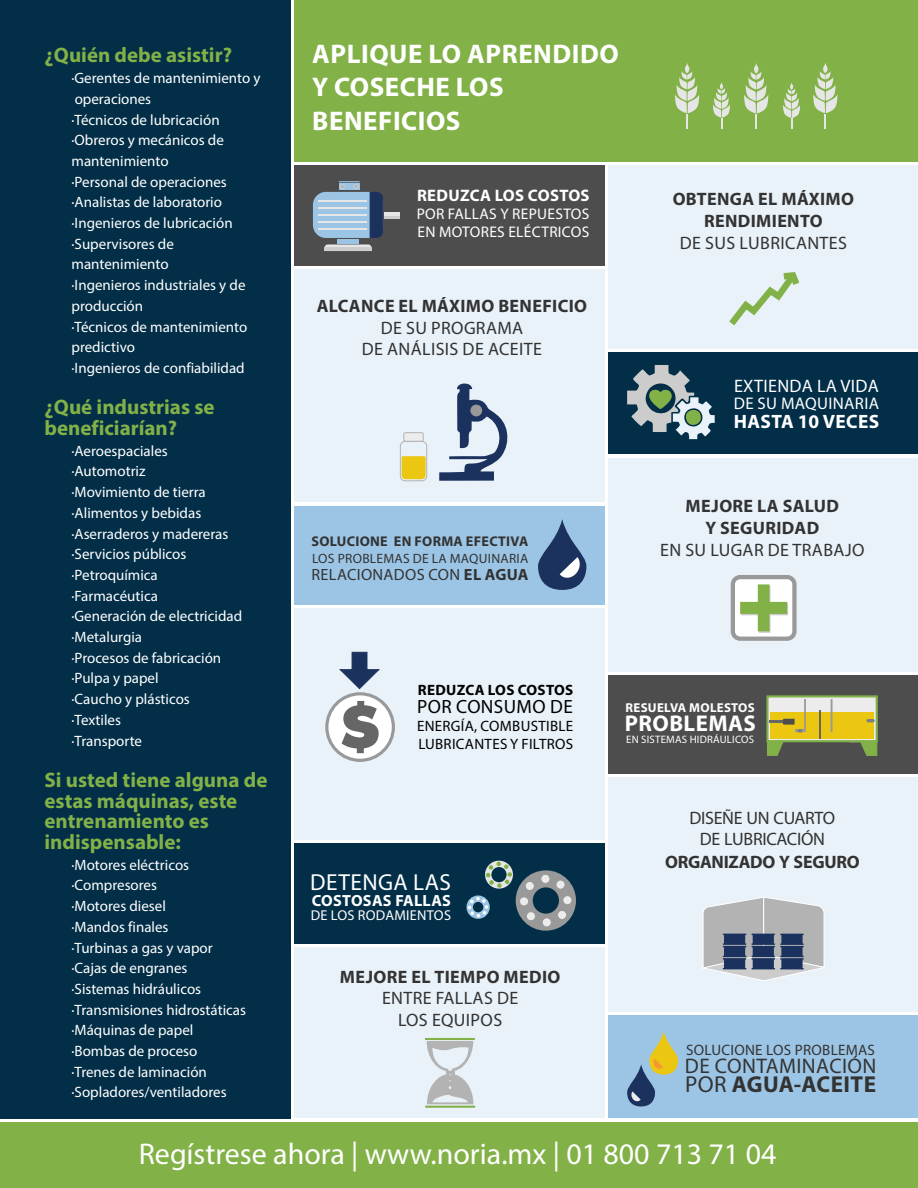
<style>
.page{position:relative;width:918px;height:1188px;background:#fff}
.page>*{position:absolute;margin:0;border:0;box-sizing:border-box;transform-origin:0 0}
.t1{font:30px "Myriad Pro";color:#fff}
.t2{font:700 27px/33.5px "Myriad Pro";letter-spacing:.02em;color:#fff}
.t3{font:23.25px "Myriad Pro";letter-spacing:.02em;color:#fff}
.t4{font:700 23.1px "Myriad Pro";letter-spacing:.02em;color:#333}
.t5{font:700 22.8px "Myriad Pro";letter-spacing:.02em;color:#fff}
.t6{font:21.15px "Myriad Pro";letter-spacing:.02em;color:#333}
.t7{font:700 21px/20.7px "Myriad Pro";color:#82b147}
.t8{font:700 19.35px "Myriad Pro";letter-spacing:.02em;color:#fff}
.t9{font:19.2px "Myriad Pro";letter-spacing:.02em;color:#000}
.t10{font:700 18px/22.4px "Myriad Pro";letter-spacing:.02em;color:#333;text-align:center}
.t11{font:18px/21.6px "Myriad Pro";letter-spacing:.02em;color:#333;text-align:center}
.t12{font:18px/21.6px "Myriad Pro";letter-spacing:-.02em;color:#333;text-align:center}
.t13{font:700 18px "Myriad Pro";letter-spacing:-.015em;color:#333}
.t14{font:18px "Myriad Pro";letter-spacing:.02em;color:#fff}
.t15{font:16.95px "Myriad Pro";letter-spacing:.02em;color:#fff}
.t16{font:700 16.65px "Myriad Pro";letter-spacing:.02em;color:#fff}
.t17{font:16.35px "Myriad Pro";letter-spacing:.02em;color:#333}
.t18{font:700 16.2px "Myriad Pro";letter-spacing:.02em;color:#fff}
.t19{font:15.45px/18.5px "Myriad Pro";letter-spacing:.02em;color:#fff}
.t20{font:15.15px "Myriad Pro";letter-spacing:.02em;color:#333}
.t21{font:15px/20.7px "Myriad Pro";color:#fff}
.t22{font:15px/18px "Myriad Pro";letter-spacing:.02em;color:#000}
.t23{font:700 15px "Myriad Pro";letter-spacing:.02em;color:#000}
.t24{font:14.25px "Myriad Pro";letter-spacing:.02em;color:#fff}
.t25{font:700 14.1px "Myriad Pro";letter-spacing:.02em;color:#333}
.t26{font:13.5px "Myriad Pro";letter-spacing:.02em;color:#333}
.t27{font:700 12.9px "Myriad Pro";letter-spacing:.02em;color:#fff}
.t28{font:10.8px "Myriad Pro";letter-spacing:.02em;color:#fff}
.s1{font-weight:700}
.s2{font-weight:400}
</style>
<div class="page">
<div style="left:294px;top:608px;width:311px;height:232px;background:#e9f2f9"></div>
<div style="left:608px;top:777px;width:310px;height:235px;background:#e9f2f9"></div>
<div style="left:294px;top:948px;width:311px;height:170px;background:#e9f2f9"></div>
<div style="left:294px;top:270px;width:311px;height:232px;background:#e9f2f9"></div>
<div style="left:608px;top:165px;width:310px;height:184px;background:#e9f2f9"></div>
<div style="left:609px;top:458px;width:309px;height:213px;background:#e9f2f9"></div>
<div style="left:294px;top:843px;width:311px;height:101px;background:#022e47"></div>
<div style="left:294px;top:506px;width:311px;height:99px;background:#9cc5e5"></div>
<div style="left:0;top:1122px;width:918px;height:66px;background:#82b147"></div>
<div style="left:0;top:0;width:290px;height:1118px;background:#022e47"></div>
<div style="left:294px;top:0;width:624px;height:161px;background:#82b147"></div>
<svg style="left:703px;top:896px;width:122px;height:85px"></svg>
<div style="left:294px;top:165px;width:311px;height:101px;background:#4d4d4d"></div>
<svg style="left:538px;top:519px;width:48px;height:71px;fill:#1b325e"></svg>
<svg style="left:560px;top:557px;width:21px;height:22px"></svg>
<div style="left:313px;top:192px;width:70px;height:46px;background:#9cc5e5;border-radius:13px"></div>
<svg style="left:370px;top:192px;width:29px;height:46px"></svg>
<hr style="left:338px;top:239px;width:21px;height:4px;background:#9cc5e5">
<svg style="left:324px;top:244px;width:48px;height:4px"></svg>
<hr style="left:318px;top:200px;width:49px;height:2px;background:#e6e6e6">
<hr style="left:318px;top:207px;width:49px;height:2px;background:#e6e6e6">
<hr style="left:318px;top:214px;width:49px;height:2px;background:#e6e6e6">
<hr style="left:318px;top:221px;width:49px;height:2px;background:#e6e6e6">
<hr style="left:318px;top:228px;width:49px;height:2px;background:#e6e6e6">
<hr style="left:324px;top:248px;width:48px;height:3px;background:#ccc">
<div style="left:339px;top:183px;width:21px;height:7px;background:#9cc5e5"></div>
<svg style="left:339px;top:181px;width:21px;height:8px"></svg>
<div style="left:516px;top:870px;width:60px;height:61px;border:17px solid #999;border-radius:50%"></div>
<div style="left:540px;top:874px;width:10px;height:10px;background:#edecec;border:1px solid #999;border-radius:50%"></div>
<div style="left:556px;top:880px;width:10px;height:10px;background:#edecec;border:1px solid #999;border-radius:50%"></div>
<div style="left:562px;top:895px;width:10px;height:10px;background:#edecec;border:1px solid #999;border-radius:50%"></div>
<div style="left:557px;top:910px;width:10px;height:10px;background:#edecec;border:1px solid #999;border-radius:50%"></div>
<div style="left:542px;top:917px;width:10px;height:10px;background:#edecec;border:1px solid #999;border-radius:50%"></div>
<div style="left:526px;top:911px;width:10px;height:10px;background:#edecec;border:1px solid #999;border-radius:50%"></div>
<div style="left:519px;top:896px;width:10px;height:10px;background:#edecec;border:1px solid #999;border-radius:50%"></div>
<div style="left:525px;top:881px;width:10px;height:10px;background:#edecec;border:1px solid #999;border-radius:50%"></div>
<div style="left:466px;top:896px;width:24px;height:23px;border:6px solid #9cc5e5;border-radius:50%"></div>
<svg style="left:468px;top:897px;width:20px;height:20px"></svg>
<div style="left:485px;top:861px;width:28px;height:28px;border:6px solid #e6e6e6;border-radius:50%"></div>
<svg style="left:486px;top:862px;width:26px;height:26px"></svg>
<div style="left:609px;top:353px;width:309px;height:101px;background:#022e47"></div>
<svg style="left:627px;top:365px;width:88px;height:74px"></svg>
<div style="left:731px;top:575px;width:66px;height:66px;background:#fff;border:4px solid #999;border-radius:7px"></div>
<svg style="left:740px;top:584px;width:48px;height:49px"></svg>
<div style="left:609px;top:675px;width:309px;height:98px;background:#4d4d4d"></div>
<div style="left:609px;top:1015px;width:309px;height:103px;background:#9cc5e5"></div>
<svg style="left:766px;top:695px;width:112px;height:61px"></svg>
<svg style="left:339px;top:652px;width:41px;height:37px"></svg>
<svg style="left:325px;top:692px;width:70px;height:70px;background:#dbdbdb"></svg>
<svg style="left:342px;top:701px;width:37px;height:52px;background:#a1a1a1"></svg>
<svg style="left:627px;top:1064px;width:28px;height:42px"></svg>
<svg style="left:649px;top:1031px;width:29px;height:44px"></svg>
<svg style="left:631px;top:1091px;width:10px;height:11px"></svg>
<svg style="left:653px;top:1059px;width:10px;height:10px"></svg>
<svg style="left:675px;top:63px;width:24px;height:66px"></svg>
<svg style="left:713px;top:82px;width:17px;height:46px"></svg>
<svg style="left:783px;top:82px;width:17px;height:47px"></svg>
<svg style="left:744px;top:63px;width:24px;height:66px"></svg>
<svg style="left:813px;top:63px;width:24px;height:65px"></svg>
<svg style="left:729px;top:272px;width:71px;height:54px"></svg>
<div style="left:400px;top:441px;width:27px;height:40px;background:#e9f2f9;border:1px solid #b3b3b3;border-radius:5px"></div>
<svg style="left:402px;top:456px;width:24px;height:23px"></svg>
<div style="left:403px;top:432px;width:21px;height:10px;background:#edecec;border:1px solid #b3b3b3;border-radius:2px"></div>
<svg style="left:439px;top:383px;width:69px;height:98px"></svg>
<div style="left:470px;top:405px;width:12px;height:11px;background:#999;border-radius:50%"></div>
<hr style="left:425px;top:1106px;width:50px;height:2px;background:#82b147">
<hr style="left:425px;top:1038px;width:50px;height:2px;background:#82b147">
<svg style="left:427px;top:1041px;width:46px;height:63px"></svg>
<h3 class="t7" style="left:45px;top:47px;width:189px">¿Quién debe asistir?</h3>
<p class="t21" style="left:72px;top:69px;width:190px">·Gerentes de mantenimiento y operaciones<br>·Técnicos de lubricación ·Obreros y mecánicos de mantenimiento<br>·Personal de operaciones ·Analistas de laboratorio ·Ingenieros de lubricación ·Supervisores de mantenimiento<br>·Ingenieros industriales y de producción<br>·Técnicos de mantenimiento predictivo<br>·Ingenieros de confiabilidad</p>
<h3 class="t7" style="left:45px;top:399px;width:172px">¿Qué industrias se beneficiarían?</h3>
<p class="t21" style="left:72px;top:442px;width:172px">·Aeroespaciales ·Automotriz<br>·Movimiento de tierra ·Alimentos y bebidas ·Aserraderos y madereras ·Servicios públicos ·Petroquímica ·Farmacéutica<br>·Generación de electricidad ·Metalurgia<br>·Procesos de fabricación ·Pulpa y papel<br>·Caucho y plásticos ·Textiles<br>·Transporte</p>
<h3 class="t7" style="left:45px;top:771px;width:224px">Si usted tiene alguna de estas máquinas, este entrenamiento es indispensable:</h3>
<p class="t21" style="left:72px;top:856px;width:176px">·Motores eléctricos ·Compresores<br>·Motores diesel<br>·Mandos finales<br>·Turbinas a gas y vapor ·Cajas de engranes ·Sistemas hidráulicos ·Transmisiones hidrostáticas ·Máquinas de papel ·Bombas de proceso<br>·Trenes de laminación ·Sopladores/ventiladores</p>
<h2 class="t2" style="left:312px;top:40px;width:308px">APLIQUE LO APRENDIDO<br>Y COSECHE LOS<br>BENEFICIOS</h2>
<p class="t16" style="left:417px;top:189px;width:174px">REDUZCA LOS COSTOS</p>
<p class="t10" style="left:673px;top:189px;width:183px">OBTENGA EL MÁXIMO<br>RENDIMIENTO</p>
<p class="t11" style="left:680px;top:233px;width:169px">DE SUS LUBRICANTES</p>
<p class="t19" style="left:417px;top:206px;width:174px">POR FALLAS Y REPUESTOS<br>EN MOTORES ELÉCTRICOS</p>
<p class="t10" style="left:317px;top:296px;width:272px">ALCANCE EL MÁXIMO BENEFICIO</p>
<p class="t11" style="left:362px;top:318px;width:182px">DE SU PROGRAMA<br>DE ANÁLISIS DE ACEITE</p>
<p class="t25" style="left:312px;top:536px;width:218px">SOLUCIONE EN FORMA EFECTIVA</p>
<p class="t26" style="left:312px;top:553px;width:218px">LOS PROBLEMAS DE LA MAQUINARIA</p>
<p class="t17" style="left:312px;top:568px;width:219px">RELACIONADOS CON <span class="s1">EL AGUA</span></p>
<p class="t14" style="left:734px;top:378px;width:146px">EXTIENDA LA VIDA</p>
<p class="t15" style="left:734px;top:396px;width:147px">DE SU MAQUINARIA</p>
<p class="t8" style="left:734px;top:414px;width:147px">HASTA 10 VECES</p>
<p class="t10" style="left:686px;top:496px;width:155px">MEJORE LA SALUD<br>Y SEGURIDAD</p>
<p class="t11" style="left:660px;top:541px;width:206px">EN SU LUGAR DE TRABAJO</p>
<p class="t23" style="left:418px;top:683px;width:157px">REDUZCA LOS COSTOS</p>
<p class="t22" style="left:417px;top:718px;width:158px">ENERGÍA, COMBUSTIBLE<br>LUBRICANTES Y FILTROS</p>
<h3 class="t5" style="left:625px;top:714px;width:133px">PROBLEMAS</h3>
<p class="t9" style="left:417px;top:699px;width:157px">POR CONSUMO DE</p>
<p class="t27" style="left:626px;top:702px;width:131px">RESUELVA MOLESTOS</p>
<p class="t28" style="left:626px;top:735px;width:130px">EN SISTEMAS HIDRÁULICOS</p>
<h3 class="t3" style="left:310px;top:873px;width:142px">DETENGA LAS</h3>
<p class="t18" style="left:312px;top:894px;width:141px">COSTOSAS FALLAS</p>
<p class="t24" style="left:311px;top:910px;width:142px">DE LOS RODAMIENTOS</p>
<p class="t10" style="left:340px;top:967px;width:222px">MEJORE EL TIEMPO MEDIO</p>
<p class="t11" style="left:382px;top:989px;width:138px">ENTRE FALLAS DE<br>LOS EQUIPOS</p>
<p class="t12" style="left:690px;top:808px;width:147px">DISEÑE UN CUARTO<br>DE LUBRICACIÓN</p>
<p class="t13" style="left:665px;top:854px;width:196px">ORGANIZADO Y SEGURO</p>
<p class="t20" style="left:686px;top:1043px;width:191px">SOLUCIONE LOS PROBLEMAS</p>
<h3 class="t6" style="left:685px;top:1057px;width:193px">DE CONTAMINACIÓN</h3>
<h3 class="t4" style="left:685px;top:1075px;width:192px"><span class="s2">POR</span> AGUA-ACEITE</h3>
<h1 class="t1" style="left:139px;top:1142px;width:639px">Regístrese ahora | www.noria.mx | 01 800 713 71 04</h1>
</div>
